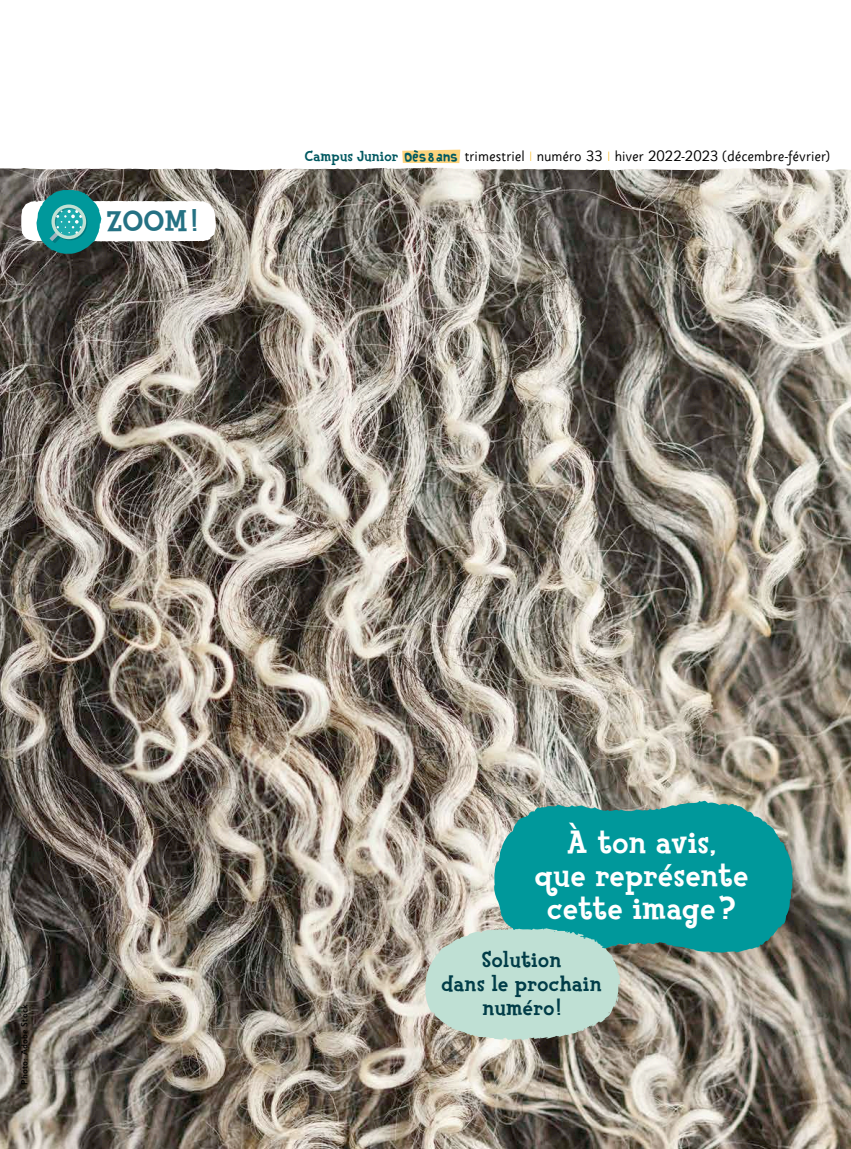
<style>
.page{position:relative;width:851px;height:1149px;background:#fff}
.page>*{position:absolute;margin:0;border:0;box-sizing:border-box;transform-origin:0 0}
.Titre_Paragraphe{font:800 33px/33px "Fink";letter-spacing:.015em;color:#fff;text-align:center}
.Titre_rubrique{font:800 30px "Fink";color:#257183}
.Titre_Paragraphe-2{font:800 22.5px "Fink";letter-spacing:.015em;color:#003c47}
.Titre_Paragraphe-3{font:15px "Sassoon Sans";color:#000}
.Titre_Paragraphe-4{font:800 15px "Fink";letter-spacing:.01em;color:#005860}
.t1{font:500 9px "Sassoon Sans";letter-spacing:.03em;color:#000}
.Titre_Paragraphe-5{font:9px "Vanilla";letter-spacing:.02em;color:#005860}
.s1{color:#fabb22}
</style>
<div class="page">
<img style="left:0;top:170px;width:850px;height:978px">
<svg style="left:0;top:149px;width:848px;height:21px"></svg>
<svg style="left:490px;top:798px;width:305px;height:156px;background:#1c9898"></svg>
<svg style="left:424px;top:927px;width:196px;height:113px;background:#b2d1c5"></svg>
<svg style="left:21px;top:190px;width:195px;height:64px"></svg>
<svg style="left:402px;top:149px;width:58px;height:14px"></svg>
<p class="Titre_rubrique" style="left:107px;top:203px;width:92px">ZOOM!</p>
<p class="Titre_Paragraphe-4" style="left:305px;top:147px;width:95px">Campus Junior</p>
<p class="Titre_Paragraphe-5" style="left:404px;top:152px;width:55px">Des 8 ans</p>
<p class="Titre_Paragraphe-3" style="left:464px;top:147px;width:366px">trimestriel <span class="s1">|</span> numéro 33 <span class="s1">|</span> hiver 2022-2023 (décembre-février)</p>
<p class="t1" style="left:19px;top:1084px;width:82px;rotate:-90deg">Photo: Adobe Stock</p>
<p class="Titre_Paragraphe" style="left:534px;top:826px;width:215px">À ton avis,<br>que représente cette image?</p>
<p class="Titre_Paragraphe-2" style="left:481px;top:945px;width:81px">Solution</p>
<p class="Titre_Paragraphe-2" style="left:441px;top:969px;width:162px">dans le prochain</p>
<p class="Titre_Paragraphe-2" style="left:482px;top:993px;width:79px">numéro!</p>
</div>
